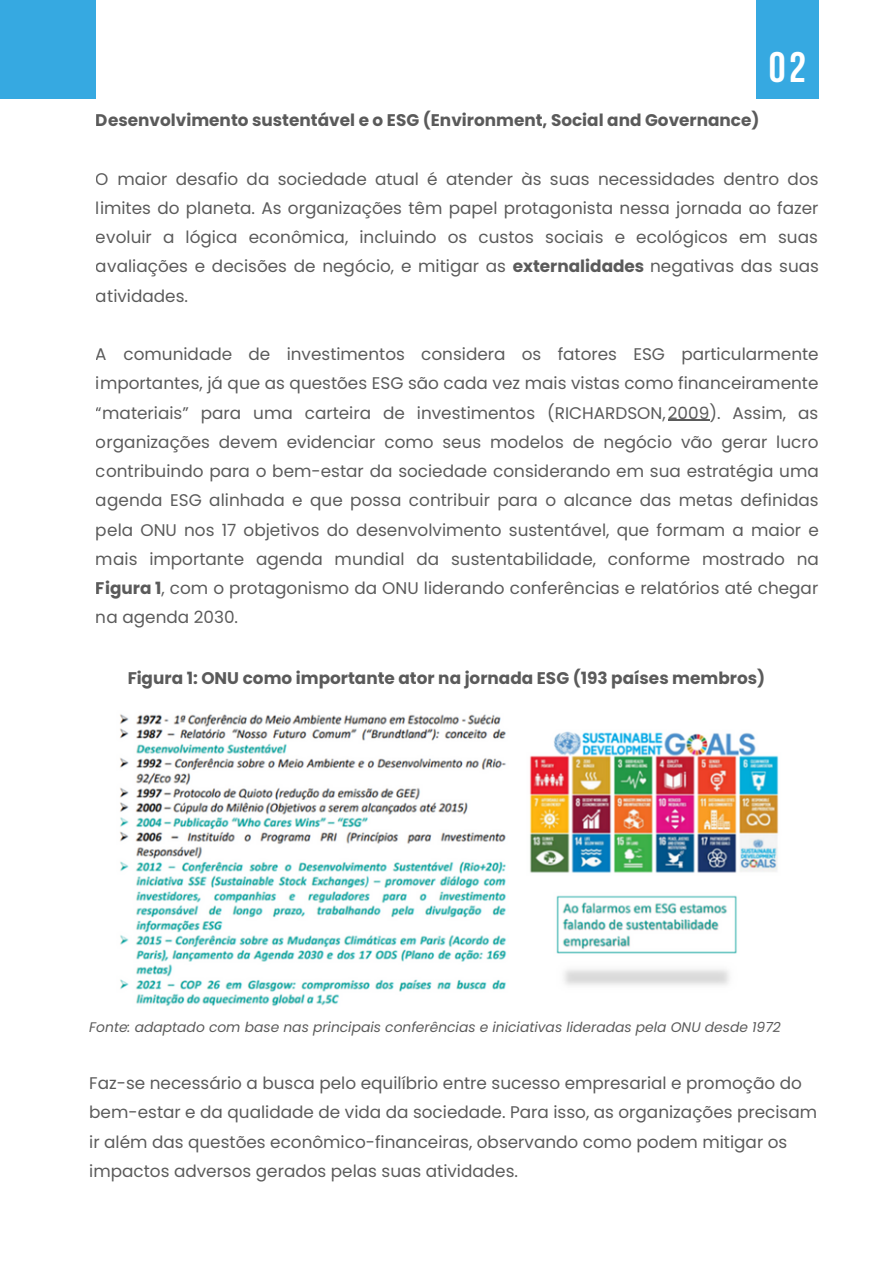
<style>
.page{position:relative;width:893px;height:1264px;background:#fff}
.page>*{position:absolute;margin:0;border:0;box-sizing:border-box;transform-origin:0 0}
.t1{font:700 42.45px "Bebas Neue";color:#fff}
.t2{font:16.8px/29.2px "Poppins";color:#000;text-align:justify}
.t3{font:700 16.8px "Poppins";color:#000}
.t4{font:italic 13.8px "Poppins";color:#000}
.s1{font-weight:700}
</style>
<div class="page">
<div style="left:0;top:0;width:96px;height:99px;background:#36a9e1"></div>
<div style="left:755px;top:0;width:63px;height:98px;background:#36a9e1"></div>
<hr style="left:668px;top:420px;width:41px;height:1px;background:#000">
<img style="left:120px;top:714px;width:659px;height:293px">
<p class="t3" style="left:96px;top:109px;width:665px">Desenvolvimento sustentável e o ESG (Environment, Social and Governance)</p>
<p class="t1" style="left:768px;top:51px;width:38px">02</p>
<p class="t2" style="left:96px;top:164px;width:724px">O maior desafio da sociedade atual é atender às suas necessidades dentro dos limites do planeta. As organizações têm papel protagonista nessa jornada ao fazer evoluir a lógica econômica, incluindo os custos sociais e ecológicos em suas avaliações e decisões de negócio, e mitigar as <span class="s1">externalidades</span> negativas das suas atividades.</p>
<p class="t2" style="left:96px;top:339px;width:724px">A comunidade de investimentos considera os fatores ESG particularmente importantes, já que as questões ESG são cada vez mais vistas como financeiramente “materiais” para uma carteira de investimentos (RICHARDSON,2009). Assim, as organizações devem evidenciar como seus modelos de negócio vão gerar lucro contribuindo para o bem-estar da sociedade considerando em sua estratégia uma agenda ESG alinhada e que possa contribuir para o alcance das metas definidas pela ONU nos 17 objetivos do desenvolvimento sustentável, que formam a maior e mais importante agenda mundial da sustentabilidade, conforme mostrado na <span class="s1">Figura 1</span>, com o protagonismo da ONU liderando conferências e relatórios até chegar na agenda 2030.</p>
<p class="t3" style="left:127px;top:666px;width:639px">Figura 1: ONU como importante ator na jornada ESG (193 países membros)</p>
<p class="t4" style="left:89px;top:1017px;width:693px">Fonte: adaptado com base nas principais conferências e iniciativas lideradas pela ONU desde 1972</p>
<p class="t2" style="left:89px;top:1068px;width:729px;text-align:left">Faz-se necessário a busca pelo equilíbrio entre sucesso empresarial e promoção do bem-estar e da qualidade de vida da sociedade. Para isso, as organizações precisam ir além das questões econômico-financeiras, observando como podem mitigar os impactos adversos gerados pelas suas atividades.</p>
</div>
